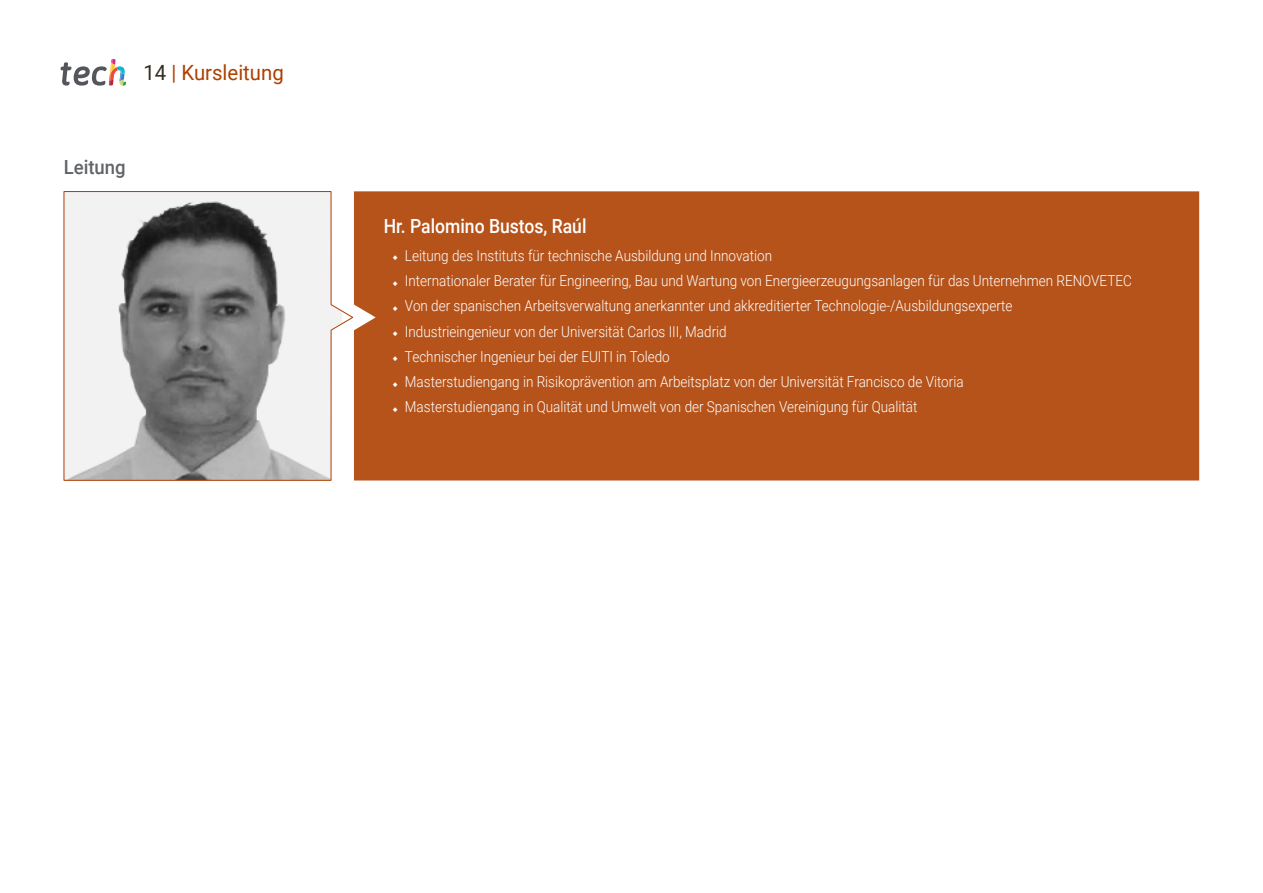
<style>
.page{position:relative;width:1263px;height:893px;background:#fff}
.page>*{position:absolute;margin:0;border:0;box-sizing:border-box;transform-origin:0 0}
.t1{font:21px "Roboto";color:#ae4000}
.t2{font:500 19.5px "Roboto";color:#fff;scale:.9 1}
.t3{font:500 19.5px "Roboto";color:#61646a;scale:.95 1}
.t4{font:300 15px/25.2px "Roboto";color:#fff;scale:.9 1}
.s1{color:#312e20}
</style>
<div class="page">
<svg style="left:61px;top:59px;width:65px;height:27px"></svg>
<div style="left:354px;top:191px;width:845px;height:289px;background:#b6531a"></div>
<svg style="left:64px;top:191px;width:289px;height:290px"></svg>
<svg style="left:393px;top:255px;width:4px;height:5px"></svg>
<svg style="left:393px;top:281px;width:4px;height:5px"></svg>
<svg style="left:393px;top:306px;width:4px;height:5px"></svg>
<svg style="left:393px;top:331px;width:4px;height:5px"></svg>
<svg style="left:393px;top:356px;width:4px;height:5px"></svg>
<svg style="left:393px;top:382px;width:4px;height:5px"></svg>
<svg style="left:393px;top:407px;width:4px;height:5px"></svg>
<h1 class="t1" style="left:144px;top:57px;width:142px"><span class="s1">14</span> | Kursleitung</h1>
<h2 class="t3" style="left:64px;top:154px;width:67px">Leitung</h2>
<h2 class="t2" style="left:384px;top:212px;width:227px">Hr. Palomino Bustos, Raúl</h2>
<p class="t4" style="left:405px;top:242px;width:809px">Leitung des Instituts für technische Ausbildung und Innovation<br>Internationaler Berater für Engineering, Bau und Wartung von Energieerzeugungsanlagen für das Unternehmen RENOVETEC Von der spanischen Arbeitsverwaltung anerkannter und akkreditierter Technologie-/Ausbildungsexperte<br>Industrieingenieur von der Universität Carlos III, Madrid<br>Technischer Ingenieur bei der EUITI in Toledo<br>Masterstudiengang in Risikoprävention am Arbeitsplatz von der Universität Francisco de Vitoria<br>Masterstudiengang in Qualität und Umwelt von der Spanischen Vereinigung für Qualität</p>
</div>
